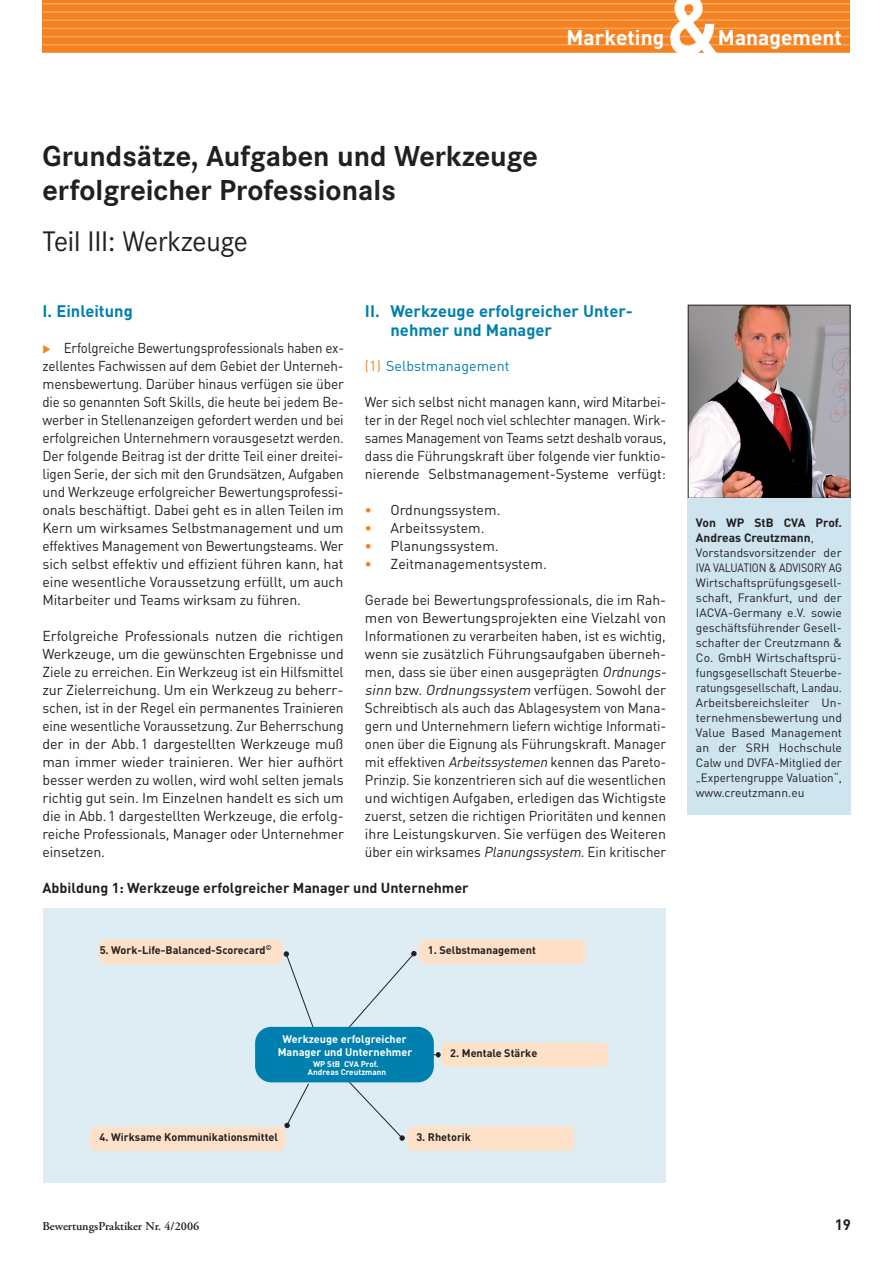
<style>
.page{position:relative;width:893px;height:1263px;background:#fff}
.page>*{position:absolute;margin:0;border:0;box-sizing:border-box;transform-origin:0 0}
.t1{font:700 30px/33.8px "Corporate S";color:#231f20}
.t2{font:29.4px "Corporate S";letter-spacing:-.005em;color:#231f20}
.t3{font:700 21px "DIN";color:#fff}
.t4{font:700 16.5px/19.5px "DIN";color:#0080ae}
.t5{font:700 15px "DIN";color:#231f20}
.t6{font:14.25px/18px "DIN";letter-spacing:-.01em;color:#231f20;text-align:justify}
.t7{font:14.25px/18px "DIN";letter-spacing:-.01em;color:#231f20;text-align:justify;scale:.94 1}
.t8{font:14.25px/18px "DIN";letter-spacing:-.01em;color:#231f20;scale:.95 1}
.t9{font:700 14.25px "DIN";color:#231f20}
.t10{font:14.25px "DIN";color:#0080ae}
.t11{font:12px/15px "DIN";color:#231f20}
.t12{font:600 12px "Adobe Garamond Pro";color:#231f20}
.t13{font:700 10.95px "DIN";color:#231f20}
.t14{font:700 10.95px/13.6px "DIN";color:#fff;text-align:center}
.t15{font:700 8.25px/8.2px "DIN";color:#fff;text-align:center}
.s1{color:#f58220}
.s2{font-weight:700;color:#f58220}
.s3{font-style:italic}
.s4{font-weight:700}
</style>
<div class="page">
<div style="left:43px;top:0;width:807px;height:53px;background:#f58220"></div>
<hr style="left:0;top:3px;width:893px;height:2px;background:#fff">
<hr style="left:0;top:11px;width:893px;height:2px;background:#fff">
<hr style="left:0;top:19px;width:893px;height:2px;background:#fff">
<hr style="left:0;top:28px;width:893px;height:1px;background:#fff">
<hr style="left:0;top:36px;width:893px;height:1px;background:#fff">
<hr style="left:0;top:44px;width:893px;height:2px;background:#fff">
<hr style="left:0;top:52px;width:893px;height:2px;background:#fff">
<svg style="left:670px;top:0;width:48px;height:53px"></svg>
<img style="left:690px;top:307px;width:158px;height:190px">
<div style="left:688px;top:305px;width:162px;height:194px;border:1px solid #231f20"></div>
<div style="left:687px;top:499px;width:163px;height:316px;background:#cee4ef"></div>
<div style="left:43px;top:908px;width:623px;height:274px;background:#deecf4"></div>
<svg style="left:283px;top:951px;width:133px;height:76px"></svg>
<hr style="left:265px;top:1054px;width:174px;height:1px;background:#231f20">
<svg style="left:436px;top:1052px;width:4px;height:5px"></svg>
<svg style="left:284px;top:1082px;width:121px;height:58px"></svg>
<div style="left:255px;top:1027px;width:179px;height:55px;background:#0080ae;border-radius:16px"></div>
<div style="left:99px;top:940px;width:184px;height:23px;background:#fee1c8;border-radius:5px"></div>
<div style="left:99px;top:940px;width:184px;height:24px;border:1px solid #fee1c8;border-radius:5px"></div>
<div style="left:91px;top:1127px;width:194px;height:23px;background:#fee1c8;border-radius:6px"></div>
<div style="left:90px;top:1126px;width:195px;height:25px;border:1px solid #fee1c8;border-radius:6px"></div>
<div style="left:408px;top:1127px;width:166px;height:23px;background:#fee1c8;border-radius:5px"></div>
<div style="left:407px;top:1126px;width:167px;height:24px;border:1px solid #fee1c8;border-radius:5px"></div>
<div style="left:419px;top:940px;width:166px;height:23px;background:#fee1c8;border-radius:5px"></div>
<div style="left:419px;top:940px;width:167px;height:24px;border:1px solid #fee1c8;border-radius:5px"></div>
<div style="left:442px;top:1043px;width:165px;height:23px;background:#fee1c8;border-radius:5px"></div>
<div style="left:441px;top:1042px;width:167px;height:25px;border:1px solid #fee1c8;border-radius:5px"></div>
<h3 class="t3" style="left:567px;top:24px;width:99px">Marketing</h3>
<h3 class="t3" style="left:718px;top:24px;width:125px">Management</h3>
<h1 class="t1" style="left:43px;top:140px;width:497px">Grundsätze, Aufgaben und Werkzeuge erfolgreicher Professionals</h1>
<h2 class="t2" style="left:43px;top:224px;width:207px">Teil III: Werkzeuge</h2>
<p class="t4" style="left:43px;top:300px;width:92px">I. Einleitung</p>
<p class="t7" style="left:43px;top:338px;width:323px"><span class="s1">◆</span> Erfolgreiche Bewertungsprofessionals haben ex&shy;zellentes Fachwissen auf dem Gebiet der Unterneh&shy;mensbewertung. Darüber hinaus verfügen sie über die so genannten Soft Skills, die heute bei jedem Be&shy;werber in Stellenanzeigen gefordert werden und bei erfolgreichen Unternehmern vorausgesetzt werden.<br>Der folgende Beitrag ist der dritte Teil einer dreitei&shy;ligen Serie, der sich mit den Grundsätzen, Aufgaben und Werkzeuge erfolgreicher Bewertungsprofessi&shy;onals beschäftigt. Dabei geht es in allen Teilen im Kern um wirksames Selbstmanagement und um effektives Management von Bewertungsteams. Wer sich selbst effektiv und effizient führen kann, hat eine wesentliche Voraussetzung erfüllt, um auch Mitarbeiter und Teams wirksam zu führen.</p>
<p class="t6" style="left:43px;top:626px;width:303px">Erfolgreiche Professionals nutzen die richtigen Werkzeuge, um die gewünschten Ergebnisse und Ziele zu erreichen. Ein Werkzeug ist ein H ilfsmittel zur Zielerreichung. Um ein Werkzeug zu beherr&shy;schen, ist in der Regel ein permanentes Trainieren eine wesentliche Voraussetzung. Zur Beherrschung der in der Abb.1 dargestellten Werkzeuge muß man immer wieder trainieren. Wer hier aufhört besser werden zu wollen, wird wohl selten jemals richtig gut sein. I m Einzelnen handelt es sich um die in Abb.1 dargestellten Werkzeuge, die erfolg&shy;reiche Professionals, Manager oder Unternehmer einsetzen.</p>
<p class="t4" style="left:390px;top:300px;width:242px;text-indent:-26px">II. Werkzeuge erfolgreicher Unter&shy;nehmer und Manager</p>
<p class="t10" style="left:365px;top:357px;width:146px"><span class="s1">(1)</span> Selbstmanagement</p>
<p class="t8" style="left:365px;top:392px;width:319px">Wer sich selbst nicht managen kann, wird Mitarbei&shy;ter in der Regel noch viel schlechter managen. Wirk&shy;sames Management von Teams setzt deshalb voraus, dass die Führungskraft über folgende vier funktio&shy;nierende Selbstmanagement-Systeme verfügt:</p>
<p class="t6" style="left:365px;top:500px;width:137px"><span class="s2">•</span> Ordnungssystem.</p>
<p class="t6" style="left:365px;top:518px;width:121px"><span class="s2">•</span> Arbeitssystem.</p>
<p class="t6" style="left:365px;top:536px;width:135px"><span class="s2">•</span> Planungssystem.</p>
<p class="t6" style="left:365px;top:554px;width:183px"><span class="s2">•</span> Zeitmanagementsystem.</p>
<p class="t6" style="left:365px;top:590px;width:306px;text-align:left">Gerade bei Bewertungsprofessionals, die im Rah&shy;men von Bewertungsprojekten eine Vielzahl von I nformationen zu verarbeiten haben, ist es wichtig, wenn sie zusätzlich Führungsaufgaben überneh&shy;men, dass sie über einen ausgeprägten <span class="s3">Ordnungs&shy;sinn</span> bzw. <span class="s3">Ordnungssystem</span> verfügen. Sowohl der Schreibtisch als auch das Ablagesystem von Mana&shy;gern und Unternehmern liefern wichtige I nformati&shy;onen über die Eignung als Führungskraft. Manager mit effektiven <span class="s3">-Arbeitssystemen</span> kennen das Pareto-Prinzip. Sie konzentrieren sich auf die wesentlichen und wichtigen Aufgaben, erledigen das Wichtigste zuerst, setzen die richtigen Prioritäten und kennen ihre Leistungskurven. Sie verfügen des Weiteren über ein wirksames <span class="s3">Planungssystem</span>. E in kritischer</p>
<p class="t9" style="left:43px;top:878px;width:428px">Abbildung 1: Werkzeuge erfolgreicher Manager und Unternehmer</p>
<p class="t13" style="left:100px;top:943px;width:173px">5. Work-Life-Balanced-Scorecard<sup>©</sup></p>
<p class="t13" style="left:428px;top:943px;width:109px">1. Selbstmanagement</p>
<p class="t11" style="left:696px;top:515px;width:148px"><span class="s4">Von WP StB CVA Prof.<br>Andreas Creutzmann</span>,<br>Vorstandsvorsitzender der<br>IVA VALUATI ON &amp; ADVI SORY AG<br>Wirtschaftsprüfungsgesell&shy;schaft, Frankfurt, und der<br>IACVA-Germany e.V. sowie geschäftsführender Gesell&shy;schafter der Creutzmann &amp;<br>Co. GmbH Wirtschaftsprü&shy;fungsgesellschaft Steuerbe&shy;ratungsgesellschaft, Landau.<br>Arbeitsbereichsleiter Un&shy;ternehmensbewertung und<br>Value Based Management an der SRH</p>
<p class="t11" style="left:696px;top:740px;width:147px;text-align:justify;text-indent:83px">Hochschule Calw und DVFA-Mitglied der „Expertengruppe Valuation“, www.creutzmann.eu</p>
<p class="t14" style="left:278px;top:1031px;width:136px">Werkzeuge erfolgreicher<br>Manager und Unternehmer</p>
<p class="t15" style="left:308px;top:1059px;width:80px">WP StB CVA Prof.<br>Andreas Creutzmann</p>
<p class="t13" style="left:450px;top:1046px;width:89px">2. Mentale Stärke</p>
<p class="t13" style="left:100px;top:1130px;width:180px">4. Wirksame Kommunikationsmittel</p>
<p class="t13" style="left:416px;top:1130px;width:56px">3. Rhetorik</p>
<p class="t12" style="left:43px;top:1219px;width:158px">BewertungsPraktiker Nr. 4/2006</p>
<p class="t5" style="left:835px;top:1214px;width:18px">19</p>
</div>
